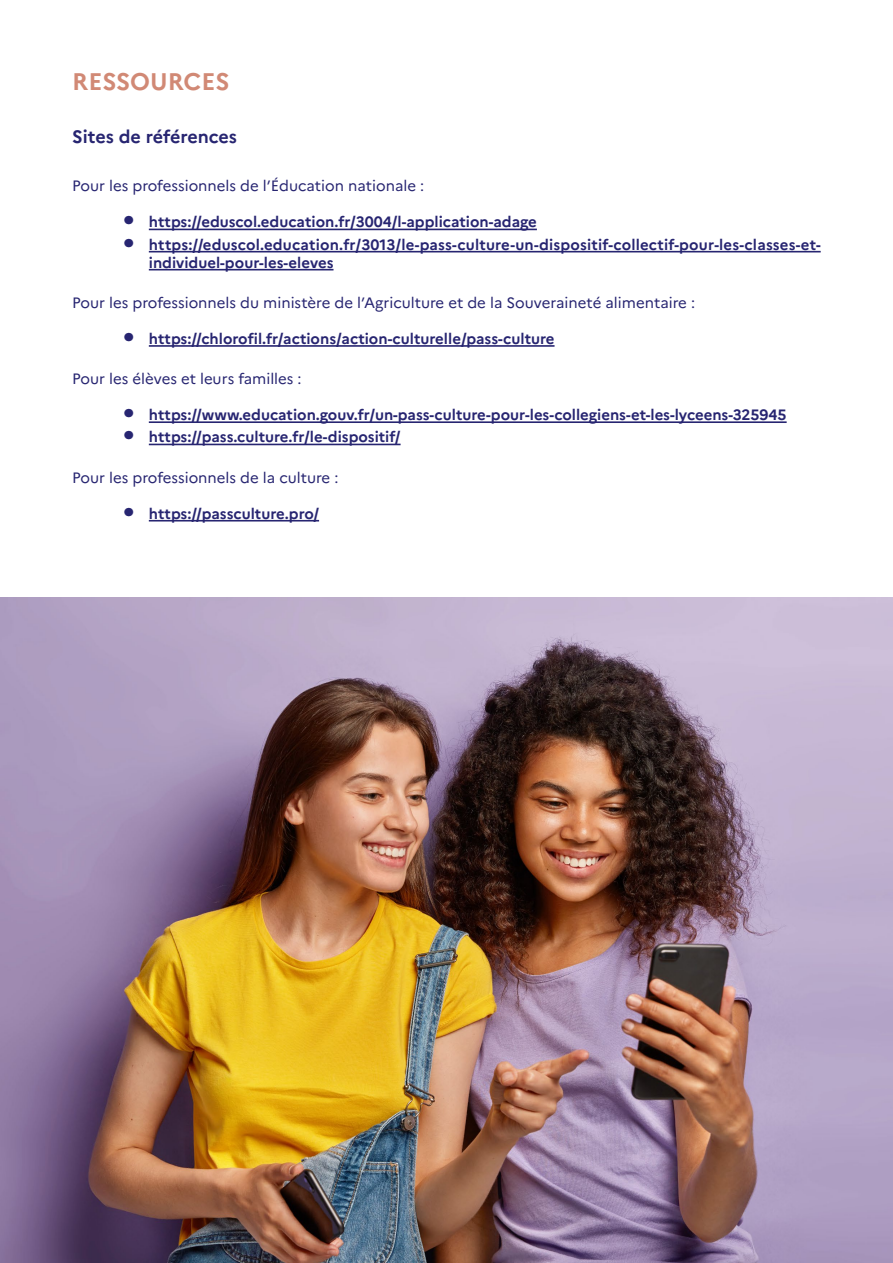
<style>
.page{position:relative;width:893px;height:1263px;background:#fff}
.page>*{position:absolute;margin:0;border:0;box-sizing:border-box;transform-origin:0 0}
.t1{font:700 24px "Marianne";color:#d18975}
.t2{font:700 18px "Marianne";letter-spacing:-.005em;color:#272571}
.t3{font:700 15px/18px "Marianne";color:#272571}
.t4{font:15px "Marianne";color:#272571}
.s1{font-size:27px}
</style>
<div class="page">
<hr style="left:149px;top:229px;width:388px;height:1px;background:#272571">
<hr style="left:149px;top:251px;width:672px;height:1px;background:#272571">
<hr style="left:149px;top:269px;width:184px;height:1px;background:#272571">
<hr style="left:149px;top:345px;width:406px;height:2px;background:#272571">
<hr style="left:149px;top:421px;width:638px;height:2px;background:#272571">
<hr style="left:149px;top:444px;width:252px;height:1px;background:#272571">
<hr style="left:149px;top:520px;width:170px;height:1px;background:#272571">
<img style="left:0;top:597px;width:893px;height:666px">
<h1 class="t1" style="left:72px;top:63px;width:159px">RESSOURCES</h1>
<p class="t2" style="left:72px;top:122px;width:166px">Sites de références</p>
<p class="t4" style="left:72px;top:174px;width:354px">Pour les professionnels de l’Éducation nationale :</p>
<p class="t3" style="left:123px;top:212px;width:415px"><span class="s1">•</span> https://eduscol.education.fr/3004/l-application-adage</p>
<p class="t3" style="left:149px;top:234px;width:673px;text-indent:-26px"><span class="s1">•</span> https://eduscol.education.fr/3013/le-pass-culture-un-dispositif-collectif-pour-les-classes-et&shy;individuel-pour-les-eleves</p>
<p class="t4" style="left:72px;top:291px;width:624px">Pour les professionnels du ministère de l’Agriculture et de la Souveraineté alimentaire :</p>
<p class="t3" style="left:123px;top:328px;width:433px"><span class="s1">•</span> https://chlorofil.fr/actions/action-culturelle/pass-culture</p>
<p class="t4" style="left:72px;top:367px;width:231px">Pour les élèves et leurs familles :</p>
<p class="t3" style="left:123px;top:405px;width:665px"><span class="s1">•</span> https://www.education.gouv.fr/un-pass-culture-pour-les-collegiens-et-les-lyceens-325945</p>
<p class="t3" style="left:123px;top:427px;width:279px"><span class="s1">•</span> https://pass.culture.fr/le-dispositif/</p>
<p class="t4" style="left:72px;top:466px;width:268px">Pour les professionnels de la culture :</p>
<p class="t3" style="left:123px;top:503px;width:197px"><span class="s1">•</span> https://passculture.pro/</p>
</div>
